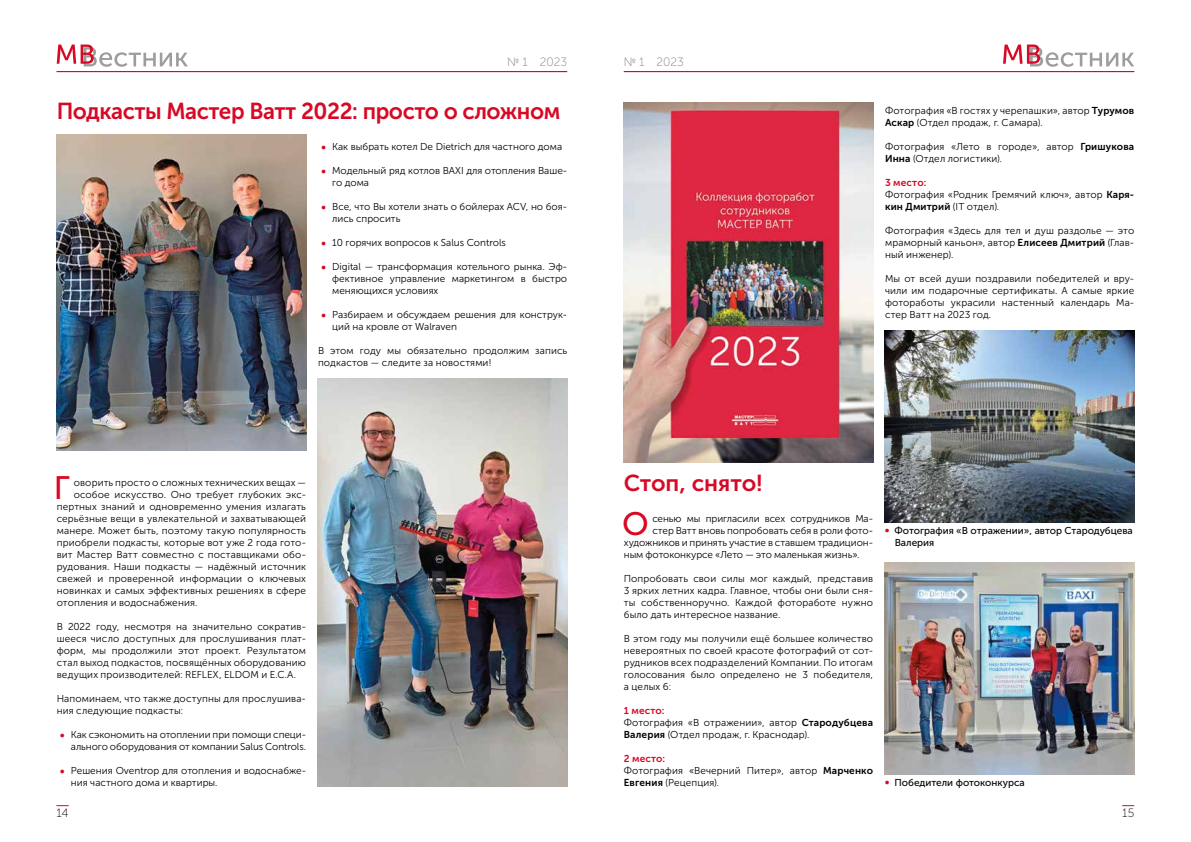
<style>
.page{position:relative;width:1191px;height:842px;background:#fff}
.page>*{position:absolute;margin:0;border:0;box-sizing:border-box;transform-origin:0 0}
.t1{font:32.4px "Museo Sans Cyrl 500";color:#d70926}
.t2{font:23px "Museo Sans Cyrl 700";letter-spacing:-.02em;color:#d70926}
.t3{font:23px "Museo Sans Cyrl 700";color:#d70926}
.t4{font:12px "Museo Sans Cyrl 100";color:#82807f}
.t5{font:12px "Museo Sans Cyrl 100";color:#000}
.t6{font:10px/12px "Museo Sans Cyrl 300";letter-spacing:.01em;color:#000}
.t7{font:10px "Museo Sans Cyrl 300";letter-spacing:-.01em;color:#000}
.t8{font:10px/12px "Museo Sans Cyrl 500";color:#000}
.t9{font:10px "Museo Sans Cyrl 700";letter-spacing:.015em;color:#d70926}
.t10{font:10px "Museo Sans Cyrl 700";letter-spacing:.015em;color:#000}
.s1{font-family:"Museo Sans Cyrl 500";font-size:12px;color:#d70926}
.s2{font-family:"Museo Sans Cyrl 700"}
.s3{font-family:"Museo Sans Cyrl 300"}
.s4{color:#d70926}
</style>
<div class="page">
<img style="left:57px;top:134px;width:249px;height:316px">
<img style="left:317px;top:378px;width:250px;height:408px">
<img style="left:885px;top:330px;width:249px;height:192px">
<img style="left:624px;top:102px;width:249px;height:360px">
<img style="left:885px;top:562px;width:249px;height:212px">
<svg style="left:57px;top:45px;width:130px;height:22px"></svg>
<svg style="left:1003px;top:45px;width:131px;height:22px"></svg>
<hr style="left:57px;top:71px;width:510px;height:1px;background:#d70926">
<hr style="left:624px;top:71px;width:510px;height:1px;background:#d70926">
<svg style="left:56px;top:805px;width:13px;height:1px"></svg>
<svg style="left:1122px;top:805px;width:12px;height:1px"></svg>
<p class="t4" style="left:507px;top:55px;width:61px">№ 1 2023</p>
<p class="t4" style="left:624px;top:55px;width:61px">№ 1 2023</p>
<h2 class="t2" style="left:57px;top:99px;width:505px">Подкасты Мастер Ватт 2022: просто о сложном</h2>
<p class="t6" style="left:321px;top:141px;width:243px"><span class="s1">•</span> Как выбрать котел De Dietrich для частного дома</p>
<p class="t6" style="left:332px;top:165px;width:236px;text-indent:-11px"><span class="s1">•</span> Модельный ряд котлов BAXI для отопления Ваше&shy;го дома</p>
<p class="t6" style="left:332px;top:201px;width:236px;text-indent:-11px"><span class="s1">•</span> Все, что Вы хотели знать о бойлерах ACV, но боя&shy;лись спросить</p>
<p class="t6" style="left:321px;top:237px;width:186px"><span class="s1">•</span> 10 горячих вопросов к Salus Controls</p>
<p class="t6" style="left:332px;top:261px;width:236px;text-align:justify;text-indent:-11px"><span class="s1">•</span> Digital — трансформация котельного рынка. Эф&shy;фективное управление маркетингом в быстро меняющихся условиях</p>
<p class="t6" style="left:332px;top:309px;width:236px;text-indent:-11px"><span class="s1">•</span> Разбираем и обсуждаем решения для конструк&shy;ций на кровле от Walraven</p>
<p class="t6" style="left:318px;top:345px;width:251px">В этом году мы обязательно продолжим запись подкастов — следите за новостями!</p>
<p class="t6" style="left:885px;top:105px;width:251px">Фотография «В гостях у черепашки», автор <span class="s2">Турумов<br>Аскар</span> (Отдел продаж, г. Самара).</p>
<p class="t6" style="left:885px;top:141px;width:251px">Фотография «Лето в городе», автор <span class="s2">Гришукова<br>Инна</span> (Отдел логистики).</p>
<p class="t9" style="left:885px;top:177px;width:43px">3 место:</p>
<p class="t6" style="left:885px;top:189px;width:251px">Фотография «Родник Гремячий ключ», автор <span class="s2">Каря-</span></p>
<p class="t10" style="left:885px;top:201px;width:116px">кин Дмитрий <span class="s3">(IT отдел).</span></p>
<p class="t6" style="left:885px;top:225px;width:251px;text-align:justify">Фотография «Здесь для тел и душ раздолье — это мраморный каньон», автор <span class="s2">Елисеев Дмитрий</span> (Глав&shy;ный инженер).</p>
<p class="t6" style="left:885px;top:273px;width:251px;text-align:justify">Мы от всей души поздравили победителей и вру&shy;чили им подарочные сертификаты. А самые яркие фотоработы украсили настенный календарь Ма&shy;стер Ватт на 2023 год.</p>
<h1 class="t1" style="left:54px;top:470px;width:18px">Г</h1>
<p class="t6" style="left:74px;top:477px;width:234px">оворить просто о сложных технических вещах —</p>
<p class="t6" style="left:74px;top:489px;width:234px">особое искусство. Оно требует глубоких экс-</p>
<p class="t6" style="left:57px;top:501px;width:251px">пертных знаний и одновременно умения излагать</p>
<p class="t6" style="left:57px;top:513px;width:251px">серьёзные вещи в увлекательной и захватывающей</p>
<p class="t6" style="left:57px;top:525px;width:251px">манере. Может быть, поэтому такую популярность</p>
<p class="t6" style="left:57px;top:537px;width:251px">приобрели подкасты, которые вот уже 2 года гото-</p>
<p class="t6" style="left:57px;top:549px;width:251px">вит Мастер Ватт совместно с поставщиками обо-</p>
<p class="t6" style="left:57px;top:561px;width:251px">рудования. Наши подкасты — надёжный источник</p>
<p class="t6" style="left:57px;top:573px;width:251px">свежей и проверенной информации о ключевых</p>
<p class="t6" style="left:57px;top:585px;width:251px">новинках и самых эффективных решениях в сфере</p>
<p class="t6" style="left:57px;top:597px;width:142px">отопления и водоснабжения.</p>
<p class="t6" style="left:57px;top:621px;width:251px;text-align:justify">В 2022 году, несмотря на значительно сократив&shy;шееся число доступных для прослушивания плат&shy;форм, мы продолжили этот проект. Результатом стал выход подкастов, посвящённых оборудованию ведущих производителей: REFLEX, ЕLDOM и Е.С.А.</p>
<p class="t6" style="left:57px;top:693px;width:251px">Напоминаем, что также доступны для прослушива&shy;ния следующие подкасты:</p>
<p class="t6" style="left:60px;top:729px;width:248px;text-align:right"><span class="s1">•</span> Как сэкономить на отоплении при помощи специ&shy;ального оборудования от компании Salus Controls.</p>
<p class="t6" style="left:71px;top:765px;width:236px;text-indent:-11px"><span class="s1">•</span> Решения Oventrop для отопления и водоснабже&shy;ния частного дома и квартиры.</p>
<h2 class="t3" style="left:624px;top:470px;width:140px">Стоп, снято!</h2>
<h1 class="t1" style="left:622px;top:506px;width:28px">О</h1>
<p class="t7" style="left:652px;top:513px;width:222px">сенью мы пригласили всех сотрудников Ма-</p>
<p class="t6" style="left:652px;top:525px;width:221px">стер Ватт вновь попробовать себя в роли фото-</p>
<p class="t6" style="left:624px;top:537px;width:251px">художников и принять участие в ставшем традицион-</p>
<p class="t7" style="left:624px;top:549px;width:237px">ным фотоконкурсе «Лето — это маленькая жизнь».</p>
<p class="t6" style="left:624px;top:573px;width:251px;text-align:justify">Попробовать свои силы мог каждый, представив 3 ярких летних кадра. Главное, чтобы они были сня&shy;ты собственноручно. Каждой фотоработе нужно было дать интересное название.</p>
<p class="t6" style="left:624px;top:633px;width:251px">В этом году мы получили ещё большее количество невероятных по своей красоте фотографий от сот&shy;рудников всех подразделений Компании. По итогам голосования было определено не 3 победителя, а целых 6:</p>
<p class="t9" style="left:624px;top:705px;width:42px">1 место:</p>
<p class="t6" style="left:624px;top:717px;width:251px">Фотография «В отражении», автор <span class="s2">Стародубцева<br>Валерия</span> (Отдел продаж, г. Краснодар).</p>
<p class="t9" style="left:624px;top:753px;width:43px">2 место:</p>
<p class="t6" style="left:624px;top:765px;width:251px">Фотография «Вечерний Питер», автор <span class="s2">Марченко<br>Евгения</span> (Рецепция).</p>
<p class="t8" style="left:894px;top:525px;width:240px;text-indent:-10px"><span class="s4">∞</span> Фотография «В отражении», автор Стародубцева<br>Валерия</p>
<p class="t8" style="left:884px;top:777px;width:142px"><span class="s4">∞</span> Победители фотоконкурса</p>
<p class="t5" style="left:56px;top:807px;width:14px">14</p>
<p class="t5" style="left:1122px;top:807px;width:14px">15</p>
</div>
